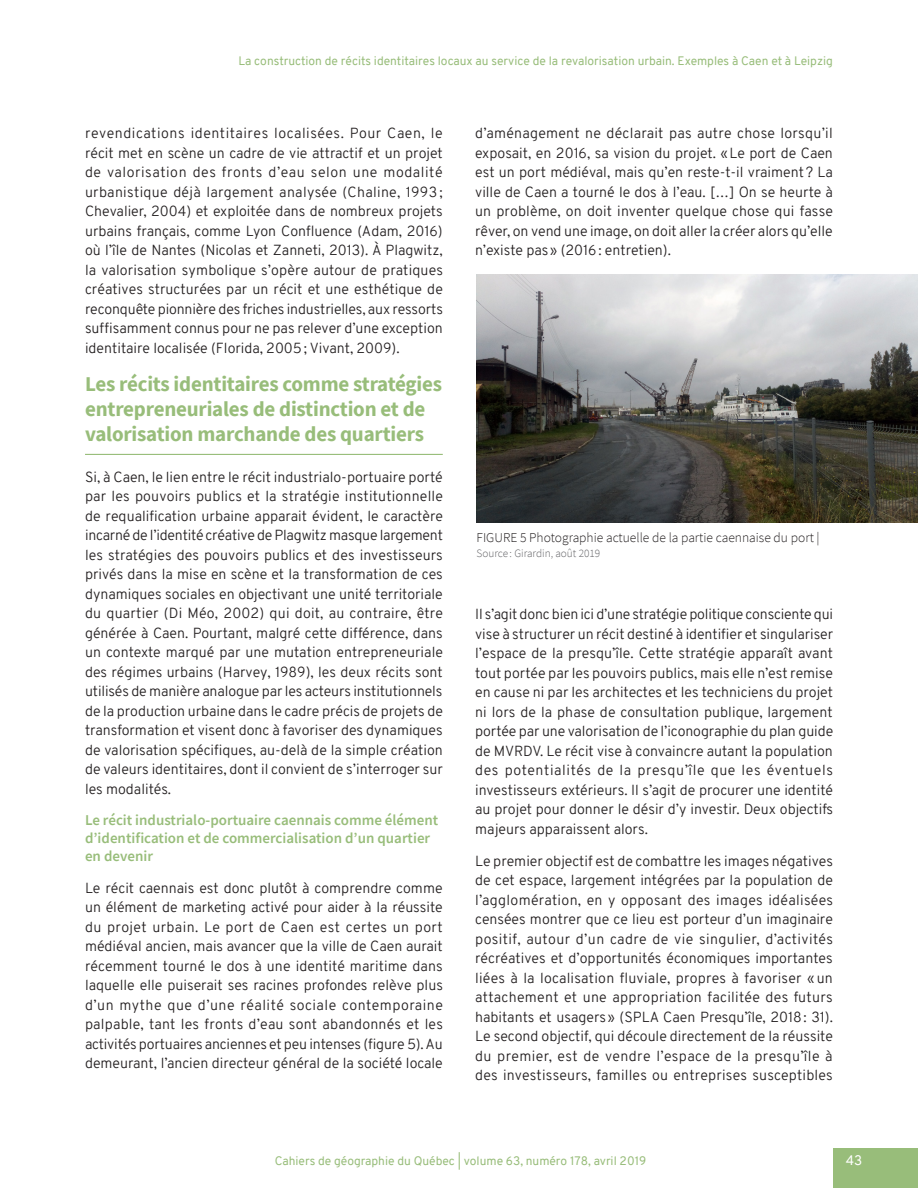
<style>
.page{position:relative;width:918px;height:1188px;background:#fff}
.page>*{position:absolute;margin:0;border:0;box-sizing:border-box;transform-origin:0 0}
.Titre1{font:700 21px/25.2px "Source Sans Pro";letter-spacing:-.01em;color:#98bd7a}
.Titre3{font:600 15px/18px "Source Sans Pro";color:#98bd7a}
.t1{font:300 14.25px/19.5px "Overpass";color:#231f20;text-align:justify}
.Titre_figure_tableau{font:300 13.5px "Source Sans Pro";color:#231f20}
.t2{font:13.5px "Overpass";color:#fff}
.t3{font:12px "Overpass";color:#98bd7a}
.Titre_figure_tableau-2{font:300 11.25px "Source Sans Pro";color:#636366}
</style>
<div class="page">
<div style="left:833px;top:1148px;width:85px;height:40px;background:#98bd7a"></div>
<hr style="left:85px;top:454px;width:358px;height:1px;background:#98bd7a">
<img style="left:477px;top:275px;width:441px;height:247px">
<p class="t3" style="left:238px;top:52px;width:596px">La construction de récits identitaires locaux au service de la revalorisation urbain. Exemples à Caen et à Leipzig</p>
<p class="t1" style="left:85px;top:124px;width:360px">revendications identitaires localisées. Pour Caen, le récit met en scène un cadre de vie attractif et un projet de valorisation des fronts d’eau selon une modalité urbanistique déjà largement analysée (Chaline, 1993 ; Chevalier, 2004) et exploitée dans de nombreux projets urbains français, comme Lyon Confluence (Adam, 2016) où l’île de Nantes (Nicolas et Zanneti, 2013). À Plagwitz, la valorisation symbolique s’opère autour de pratiques créatives structurées par un récit et une esthétique de reconquête pionnière des friches industrielles, aux ressorts suffisamment connus pour ne pas relever d’une exception identitaire localisée (Florida, 2005; Vivant, 2009).</p>
<p class="Titre1" style="left:85px;top:371px;width:359px">Les récits identitaires comme stratégies entrepreneuriales de distinction et de valorisation marchande des quartiers</p>
<p class="t1" style="left:85px;top:467px;width:359px">Si, à Caen, le lien entre le récit industrialo-portuaire porté par les pouvoirs publics et la stratégie institutionnelle de requalification urbaine apparait évident, le caractère incarné de l’identité créative de Plagwitz masque largement les stratégies des pouvoirs publics et des investisseurs privés dans la mise en scène et la transformation de ces dynamiques sociales en objectivant une unité territoriale du quartier (Di Méo, 2002) qui doit, au contraire, être générée à Caen. Pourtant, malgré cette différence, dans un contexte marqué par une mutation entrepreneuriale des régimes urbains (Harvey, 1989), les deux récits sont utilisés de manière analogue par les acteurs institutionnels de la production urbaine dans le cadre précis de projets de transformation et visent donc à favoriser des dynamiques de valorisation spécifiques, au-delà de la simple création de valeurs identitaires, dont il convient de s’interroger sur les modalités.</p>
<p class="Titre3" style="left:85px;top:810px;width:355px">Le récit industrialo-portuaire caennais comme élément d’identification et de commercialisation d’un quartier en devenir</p>
<p class="t1" style="left:85px;top:878px;width:359px">Le récit caennais est donc plutôt à comprendre comme un élément de marketing activé pour aider à la réussite du projet urbain. Le port de Caen est certes un port médiéval ancien, mais avancer que la ville de Caen aurait récemment tourné le dos à une identité maritime dans laquelle elle puiserait ses racines profondes relève plus d’un mythe que d’une réalité sociale contemporaine palpable, tant les fronts d’eau sont abandonnés et les activités portuaires anciennes et peu intenses (figure 5). Au demeurant, l’ancien directeur général de la société locale</p>
<p class="t1" style="left:475px;top:124px;width:359px">d’aménagement ne déclarait pas autre chose lorsqu’il exposait, en 2016, sa vision du projet. «Le port de Caen est un port médiéval, mais qu’en reste-t-il vraiment? La ville de Caen a tourné le dos à l’eau. […] On se heurte à un problème, on doit inventer quelque chose qui fasse rêver, on vend une image, on doit aller la créer alors qu’elle n’existe pas» (2016: entretien).</p>
<p class="Titre_figure_tableau" style="left:477px;top:530px;width:344px">FIGURE 5 Photographie actuelle de la partie caennaise du port |</p>
<p class="Titre_figure_tableau-2" style="left:477px;top:547px;width:125px">Source : Girardin, août 2019</p>
<p class="t1" style="left:475px;top:604px;width:360px">Il s’agit donc bien ici d’une stratégie politique consciente qui vise à structurer un récit destiné à identifier et singulariser l’espace de la presqu’île. Cette stratégie apparaît avant tout portée par les pouvoirs publics, mais elle n’est remise en cause ni par les architectes et les techniciens du projet ni lors de la phase de consultation publique, largement portée par une valorisation de l’iconographie du plan guide de MVRDV. Le récit vise à convaincre autant la population des potentialités de la presqu’île que les éventuels investisseurs extérieurs. Il s’agit de procurer une identité au projet pour donner le désir d’y investir. Deux objectifs majeurs apparaissent alors.</p>
<p class="t1" style="left:475px;top:851px;width:359px">Le premier objectif est de combattre les images négatives de cet espace, largement intégrées par la population de l’agglomération, en y opposant des images idéalisées censées montrer que ce lieu est porteur d’un imaginaire positif, autour d’un cadre de vie singulier, d’activités récréatives et d’opportunités économiques importantes liées à la localisation fluviale, propres à favoriser « un attachement et une appropriation facilitée des futurs habitants et usagers» (SPLA Caen Presqu’île, 2018: 31).<br>Le second objectif, qui découle directement de la réussite du premier, est de vendre l’espace de la presqu’île à des investisseurs, familles ou entreprises susceptibles</p>
<p class="t3" style="left:275px;top:1152px;width:373px">Cahiers de géographie du Québec | volume 63, numéro 178, avril 2019</p>
<p class="t2" style="left:846px;top:1151px;width:18px">43</p>
</div>
